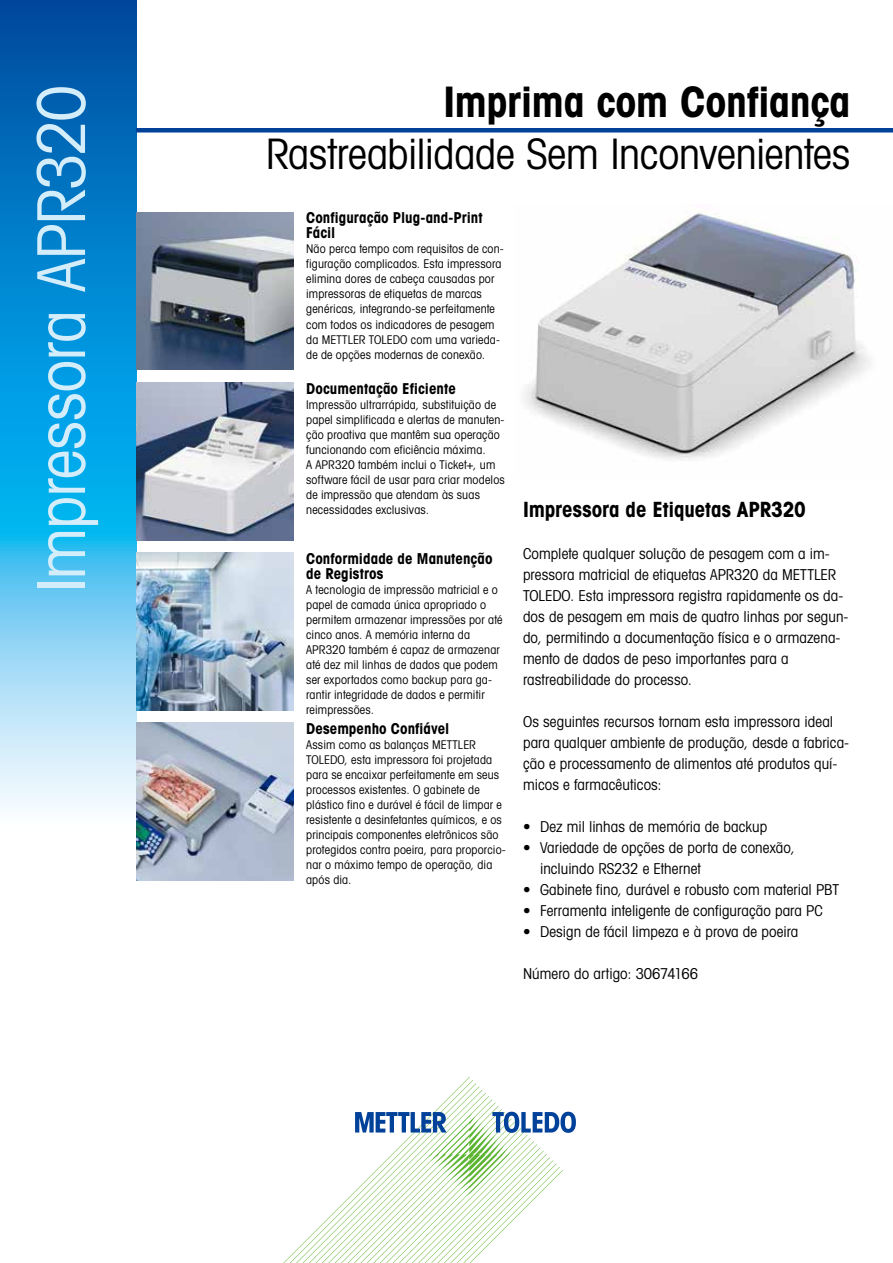
<style>
.page{position:relative;width:893px;height:1263px;background:#fff}
.page>*{position:absolute;margin:0;border:0;box-sizing:border-box;transform-origin:0 0}
.t1{font:66px "Avant Gardefor MT Bk";letter-spacing:-.015em;color:#d3edfb}
.t2{font:42px "Avant Gardefor MT Bk";letter-spacing:-.005em;color:#000}
.t3{font:42px "Avant Gardefor MT Bd";letter-spacing:-.01em;color:#000}
.t4{font:21px "Avant Gardefor MT Bd";letter-spacing:-.005em;color:#000}
.t5{font:15px/21px "Avant Gardefor MT Bk";letter-spacing:.005em;color:#000}
.t6{font:15px/15px "Avant Gardefor MT Bd";letter-spacing:.005em;color:#000}
.t7{font:12px/15px "Avant Gardefor MT Bk";letter-spacing:.015em;color:#000}
</style>
<div class="page">
<svg style="left:283px;top:1077px;width:293px;height:186px"></svg>
<svg style="left:0;top:0;width:136px;height:809px;background:#34a0db"></svg>
<hr style="left:136px;top:128px;width:757px;height:4px;background:#004199">
<img style="left:136px;top:723px;width:157px;height:157px">
<img style="left:136px;top:553px;width:157px;height:157px">
<img style="left:136px;top:213px;width:157px;height:157px">
<img style="left:136px;top:383px;width:157px;height:157px">
<img style="left:524px;top:211px;width:346px;height:249px">
<h1 class="t1" style="left:21px;top:593px;width:509px;rotate:-90deg">Impressora APR320</h1>
<h2 class="t3" style="left:443px;top:75px;width:409px">Imprima com Confiança</h2>
<h2 class="t2" style="left:266px;top:128px;width:586px">Rastreabilidade Sem Inconvenientes</h2>
<p class="t6" style="left:306px;top:210px;width:178px">Configuração Plug-and-Print<br>Fácil</p>
<p class="t7" style="left:306px;top:241px;width:199px">Não perca tempo com requisitos de con&shy;figuração complicados. Esta impressora elimina dores de cabeça causadas por impressoras de etiquetas de marcas genéricas, integrando-se perfeitamente com todos os indicadores de pesagem da METTLER TOLEDO com uma varieda&shy;de de opções modernas de conexão.</p>
<p class="t6" style="left:306px;top:380px;width:151px">Documentação Eficiente</p>
<p class="t7" style="left:306px;top:396px;width:200px">Impressão ultrarrápida, substituição de papel simplificada e alertas de manuten&shy;ção proativa que mantêm sua operação funcionando com eficiência máxima.<br>A APR320 também inclui o Ticket+, um software fácil de usar para criar modelos de impressão que atendam às suas necessidades exclusivas.</p>
<p class="t6" style="left:306px;top:550px;width:188px">Conformidade de Manutenção de Registros</p>
<p class="t7" style="left:306px;top:582px;width:198px">A tecnologia de impressão matricial e o papel de camada única apropriado o permitem armazenar impressões por até cinco anos. A memória interna da APR320 também é capaz de armazenar até dez mil linhas de dados que podem ser exportados como backup para ga&shy;rantir integridade de dados e permitir reimpressões.</p>
<p class="t6" style="left:306px;top:720px;width:145px">Desempenho Confiável</p>
<p class="t7" style="left:306px;top:737px;width:201px">Assim como as balanças METTLER TOLEDO, esta impressora foi projetada para se encaixar perfeitamente em seus processos existentes. O gabinete de plástico fino e durável é fácil de limpar e resistente a desinfetantes químicos, e os principais componentes eletrônicos são protegidos contra poeira, para proporcio&shy;nar o máximo tempo de operação, dia após dia.</p>
<h3 class="t4" style="left:523px;top:496px;width:284px">Impressora de Etiquetas APR320</h3>
<p class="t5" style="left:523px;top:543px;width:327px">Complete qualquer solução de pesagem com a im&shy;pressora matricial de etiquetas APR320 da METTLER TOLEDO. Esta impressora registra rapidamente os da&shy;dos de pesagem em mais de quatro linhas por segun&shy;do, permitindo a documentação física e o armazena&shy;mento de dados de peso importantes para a rastreabilidade do processo.</p>
<p class="t5" style="left:523px;top:711px;width:328px">Os seguintes recursos tornam esta impressora ideal para qualquer ambiente de produção, desde a fabrica&shy;ção e processamento de alimentos até produtos quí&shy;micos e farmacêuticos:</p>
<p class="t5" style="left:523px;top:816px;width:246px">• Dez mil linhas de memória de backup</p>
<p class="t5" style="left:540px;top:837px;width:256px;text-indent:-17px">• Variedade de opções de porta de conexão, incluindo RS232 e Ethernet</p>
<p class="t5" style="left:523px;top:879px;width:318px">• Gabinete fino, durável e robusto com material PBT</p>
<p class="t5" style="left:523px;top:900px;width:301px">• Ferramenta inteligente de configuração para PC</p>
<p class="t5" style="left:523px;top:921px;width:277px">• Design de fácil limpeza e à prova de poeira</p>
<p class="t5" style="left:523px;top:963px;width:177px">Número do artigo: 30674166</p>
</div>
